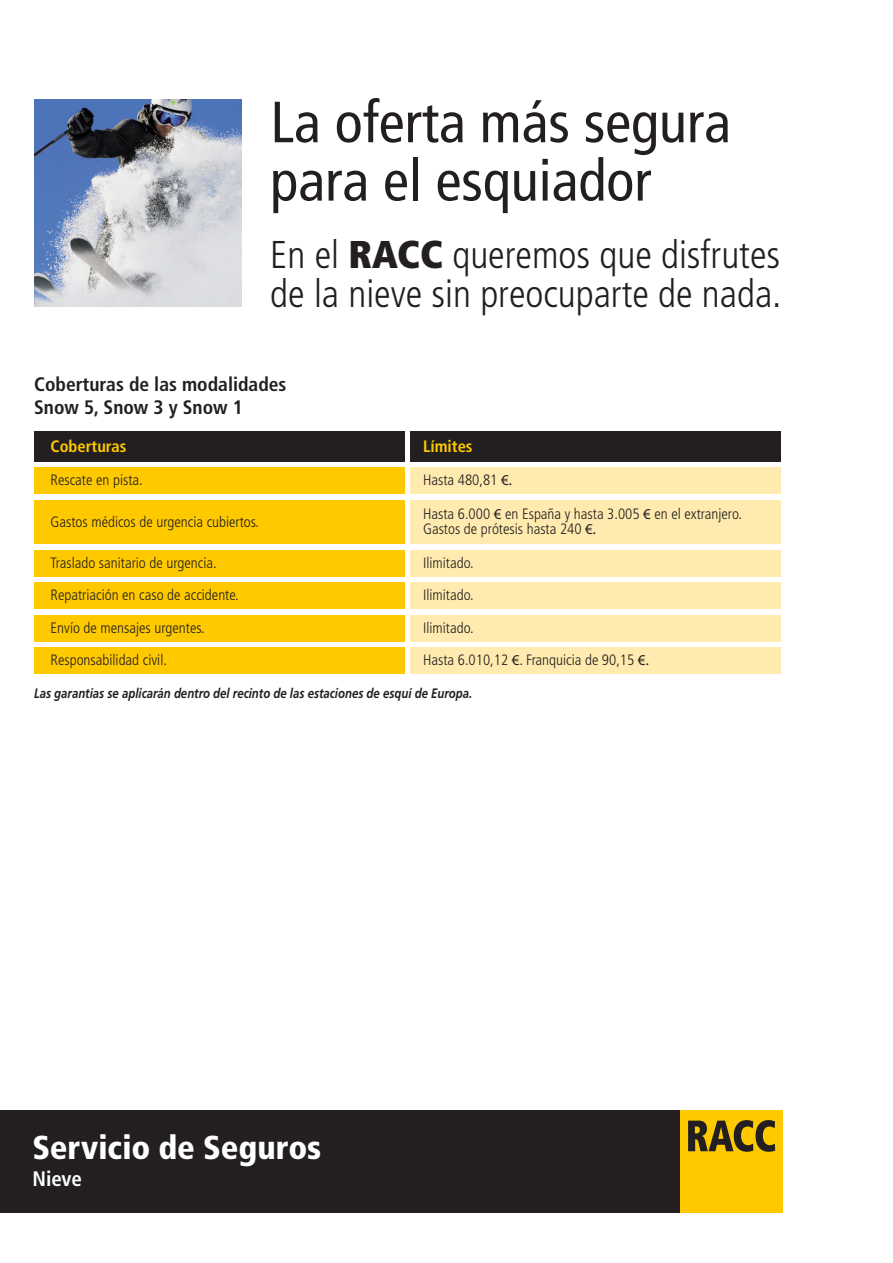
<style>
.page{position:relative;width:893px;height:1263px;background:#fff}
.page>*{position:absolute;margin:0;border:0;box-sizing:border-box;transform-origin:0 0}
.t1{font:condensed 58.05px/58.3px "Frutiger";color:#231f20}
.t2{font:300 condensed 38.7px/39px "Frutiger";color:#231f20}
.t3{font:900 condensed 33px "Frutiger LT Std";color:#fff}
.t4{font:700 condensed 21px "Frutiger LT Std";letter-spacing:-.01em;color:#fff}
.t5{font:700 condensed 19.5px/22.5px "Frutiger";color:#231f20}
.t6{font:700 condensed 16.5px "Frutiger";color:#ffc900}
.t7{font:300 condensed 15px/15px "Frutiger";color:#231f20}
.t8{font:italic 700 13.65px "Frutiger";color:#231f20;scale:.83 1}
.s1{font-weight:900}
.s2{font-family:"Myriad Pro";font-weight:400;font-stretch:normal}
</style>
<div class="page">
<div style="left:0;top:1110px;width:680px;height:102px;background:#231f20"></div>
<div style="left:680px;top:1110px;width:102px;height:102px;background:#ffc900"></div>
<svg style="left:688px;top:1120px;width:87px;height:32px"></svg>
<img style="left:34px;top:100px;width:207px;height:207px">
<div style="left:34px;top:431px;width:371px;height:30px;background:#231f20"></div>
<div style="left:410px;top:431px;width:371px;height:30px;background:#231f20"></div>
<div style="left:34px;top:467px;width:371px;height:27px;background:#ffc900"></div>
<div style="left:410px;top:467px;width:371px;height:27px;background:#ffebaf"></div>
<div style="left:34px;top:500px;width:371px;height:44px;background:#ffc900"></div>
<div style="left:410px;top:500px;width:371px;height:44px;background:#ffebaf"></div>
<div style="left:34px;top:550px;width:371px;height:26px;background:#ffc900"></div>
<div style="left:410px;top:550px;width:371px;height:26px;background:#ffebaf"></div>
<div style="left:34px;top:583px;width:371px;height:26px;background:#ffc900"></div>
<div style="left:410px;top:583px;width:371px;height:26px;background:#ffebaf"></div>
<div style="left:34px;top:615px;width:371px;height:26px;background:#ffc900"></div>
<div style="left:410px;top:615px;width:371px;height:26px;background:#ffebaf"></div>
<div style="left:34px;top:648px;width:371px;height:26px;background:#ffc900"></div>
<div style="left:410px;top:648px;width:371px;height:26px;background:#ffebaf"></div>
<h1 class="t1" style="left:270px;top:93px;width:462px">La oferta más segura para el esquiador</h1>
<h2 class="t2" style="left:270px;top:236px;width:513px">En el <span class="s1">RACC</span> queremos que disfrutes de la nieve sin preocuparte de nada.</h2>
<h3 class="t5" style="left:34px;top:373px;width:254px">Coberturas de las modalidades<br>Snow 5, Snow 3 y Snow 1</h3>
<p class="t6" style="left:51px;top:436px;width:77px">Coberturas</p>
<p class="t6" style="left:423px;top:436px;width:51px">Límites</p>
<p class="t7" style="left:51px;top:472px;width:94px">Rescate en pista.</p>
<p class="t7" style="left:423px;top:472px;width:90px">Hasta 480,81 <span class="s2">€.</span></p>
<p class="t7" style="left:51px;top:514px;width:210px">Gastos médicos de urgencia cubiertos.</p>
<p class="t7" style="left:423px;top:506px;width:320px">Hasta 6.000 <span class="s2">€</span> en España y hasta 3.005 <span class="s2">€</span> en el extranjero.<br>Gastos de prótesis hasta 240 <span class="s2">€.</span></p>
<p class="t7" style="left:51px;top:555px;width:168px">Traslado sanitario de urgencia.</p>
<p class="t7" style="left:423px;top:555px;width:52px">Ilimitado.</p>
<p class="t7" style="left:51px;top:588px;width:190px">Repatriación en caso de accidente.</p>
<p class="t7" style="left:423px;top:588px;width:52px">Ilimitado.</p>
<p class="t7" style="left:51px;top:620px;width:156px">Envío de mensajes urgentes.</p>
<p class="t7" style="left:423px;top:620px;width:52px">Ilimitado.</p>
<p class="t7" style="left:51px;top:653px;width:118px">Responsabilidad civil.</p>
<p class="t7" style="left:423px;top:653px;width:227px">Hasta 6.010,12 <span class="s2">€</span>. Franquicia de 90,15 <span class="s2">€.</span></p>
<p class="t8" style="left:34px;top:685px;width:530px">Las garantías se aplicarán dentro del recinto de las estaciones de esquí de Europa.</p>
<h3 class="t3" style="left:32px;top:1128px;width:290px">Servicio de Seguros</h3>
<h3 class="t4" style="left:32px;top:1166px;width:51px">Nieve</h3>
</div>
